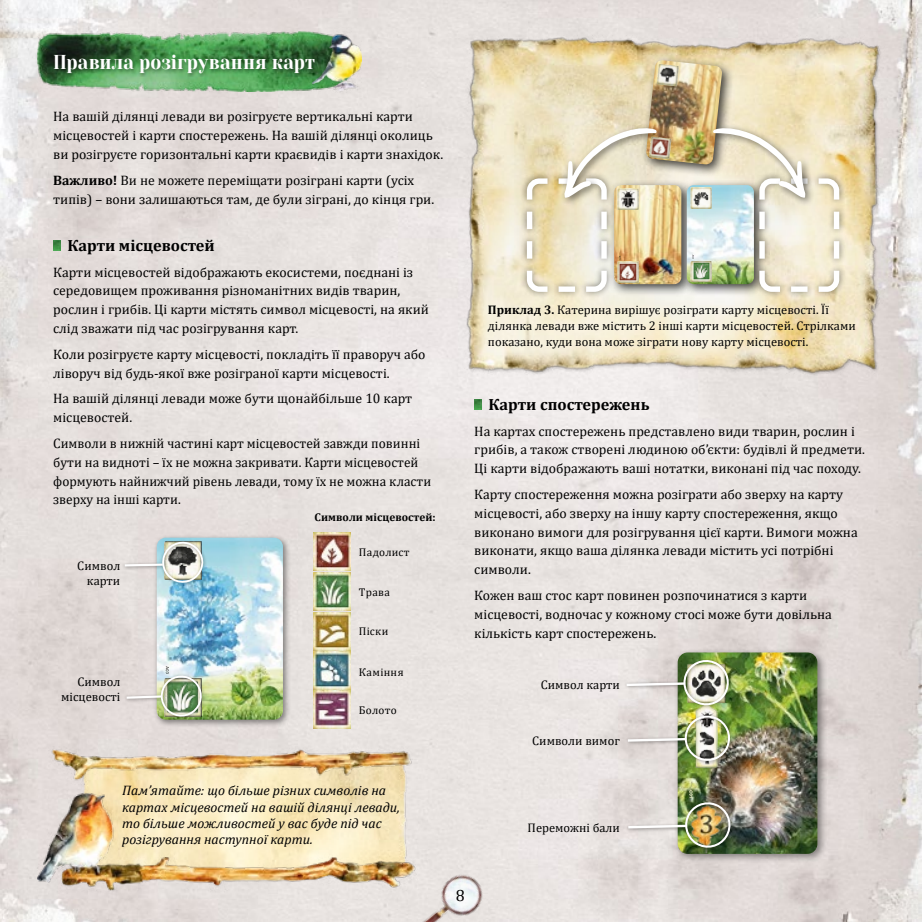
<style>
.page{position:relative;width:922px;height:922px;background:#fff}
.page>*{position:absolute;margin:0;border:0;box-sizing:border-box;transform-origin:0 0}
.t1{font:20px "Yeseva One";letter-spacing:.005em;color:#fff;scale:.9 1}
.t2{font:700 16.25px "Cambria";color:#000}
.t3{font:16.25px "Cambria";color:#000}
.t4{font:13.75px/18.8px "Cambria";color:#000}
.t5{font:italic 13.75px/16.2px "Cambria";color:#000}
.t6{font:12.5px/15px "Cambria";color:#000;text-align:right}
.t7{font:11.25px "Cambria";letter-spacing:.025em;color:#000}
.t8{font:700 11.25px "Cambria";letter-spacing:.005em;color:#000}
.s1{font-weight:700}
</style>
<div class="page">
<img style="left:0;top:0;width:921px;height:921px">
<img style="left:390px;top:857px;width:109px;height:64px">
<img style="left:456px;top:27px;width:455px;height:370px">
<svg style="left:53px;top:240px;width:7px;height:11px"></svg>
<img style="left:37px;top:32px;width:275px;height:59px">
<img style="left:312px;top:27px;width:50px;height:65px">
<div style="left:52px;top:55px;width:267px;height:22px;background:#000;opacity:.4"></div>
<svg style="left:474px;top:399px;width:7px;height:10px"></svg>
<div style="left:153px;top:534px;width:137px;height:193px;background:#000;opacity:.45"></div>
<img style="left:157px;top:537px;width:126px;height:182px">
<div style="left:122px;top:538px;width:85px;height:48px;background:#000;opacity:.4"></div>
<svg style="left:122px;top:538px;width:85px;height:46px;background:#bdc5c4"></svg>
<div style="left:124px;top:673px;width:81px;height:46px;background:#000;opacity:.4"></div>
<img style="left:124px;top:666px;width:80px;height:52px">
<img style="left:313px;top:532px;width:37px;height:38px">
<img style="left:313px;top:572px;width:37px;height:38px">
<img style="left:313px;top:612px;width:37px;height:116px">
<div style="left:673px;top:648px;width:154px;height:215px;background:#000;opacity:.45"></div>
<img style="left:677px;top:652px;width:140px;height:201px">
<img style="left:684px;top:851px;width:44px;height:2px">
<img style="left:694px;top:765px;width:23px;height:25px">
<div style="left:683px;top:784px;width:15px;height:19px;background:#12330b;opacity:.8"></div>
<div style="left:608px;top:180px;width:85px;height:117px;background:#000;opacity:.75"></div>
<img style="left:671px;top:185px;width:10px;height:99px">
<div style="left:681px;top:180px;width:85px;height:117px;background:#000;opacity:.75"></div>
<img style="left:686px;top:185px;width:26px;height:99px">
<img style="left:690px;top:188px;width:1px;height:20px">
<img style="left:690px;top:261px;width:1px;height:20px">
<div style="left:691px;top:188px;width:20px;height:20px;background:#000;opacity:.5"></div>
<div style="left:691px;top:261px;width:20px;height:20px;background:#000;opacity:.5"></div>
<img style="left:691px;top:188px;width:17px;height:19px">
<img style="left:691px;top:261px;width:19px;height:20px">
<div style="left:752px;top:172px;width:93px;height:126px;background:#000;opacity:.5"></div>
<div style="left:520px;top:172px;width:93px;height:126px;background:#000;opacity:.5"></div>
<div style="left:640px;top:54px;width:94px;height:123px;background:#000;opacity:.75"></div>
<img style="left:645px;top:60px;width:77px;height:105px">
<svg style="left:656px;top:64px;width:23px;height:23px"></svg>
<img style="left:657px;top:64px;width:21px;height:22px">
<div style="left:708px;top:124px;width:105px;height:83px;background:#000;opacity:.5"></div>
<svg style="left:712px;top:127px;width:129px;height:167px;background:#dfdeca"></svg>
<div style="left:560px;top:124px;width:105px;height:83px;background:#000;opacity:.5"></div>
<img style="left:524px;top:127px;width:147px;height:167px">
<img style="left:49px;top:746px;width:363px;height:17px">
<img style="left:37px;top:763px;width:392px;height:130px">
<div style="left:625px;top:712px;width:108px;height:53px;background:#000;opacity:.4"></div>
<img style="left:624px;top:655px;width:110px;height:107px">
<div style="left:625px;top:799px;width:109px;height:52px;background:#000;opacity:.4"></div>
<img style="left:625px;top:790px;width:110px;height:59px">
<h1 class="t1" style="left:53px;top:48px;width:292px">Правила розігрування карт</h1>
<p class="t4" style="left:53px;top:107px;width:391px">На вашій ділянці левади ви розігруєте вертикальні карти місцевостей і карти спостережень. На вашій ділянці околиць ви розігруєте горизонтальні карти краєвидів і карти знахідок.</p>
<p class="t4" style="left:53px;top:171px;width:382px"><span class="s1">Важливо!</span> Ви не можете переміщати розіграні карти (усіх типів) – вони залишаються там, де були зіграні, до кінця гри.</p>
<p class="t2" style="left:67px;top:234px;width:149px">Карти місцевостей</p>
<p class="t4" style="left:53px;top:262px;width:377px">Карти місцевостей відображають екосистеми, поєднані із середовищем проживання різноманітних видів тварин, рослин і грибів. Ці карти містять символ місцевості, на який слід зважати під час розігрування карт.</p>
<p class="t4" style="left:53px;top:344px;width:374px">Коли розігруєте карту місцевості, покладіть її праворуч або ліворуч від будь-якої вже розіграної карти місцевості.</p>
<p class="t4" style="left:53px;top:389px;width:360px">На вашій ділянці левади може бути щонайбільше 10 карт місцевостей.</p>
<p class="t4" style="left:53px;top:434px;width:379px">Символи в нижній частині карт місцевостей завжди повинні бути на видноті – їх не можна закривати. Карти місцевостей формують найнижчий рівень левади, тому їх не можна класти зверху на інші карти.</p>
<p class="t6" style="left:77px;top:558px;width:44px">Символ карти</p>
<p class="t6" style="left:61px;top:674px;width:61px">Символ місцевості</p>
<p class="t8" style="left:314px;top:509px;width:122px">Символи місцевостей:</p>
<p class="t7" style="left:359px;top:545px;width:52px">Падолист</p>
<p class="t7" style="left:359px;top:585px;width:32px">Трава</p>
<p class="t7" style="left:359px;top:624px;width:31px">Піски</p>
<p class="t7" style="left:359px;top:665px;width:46px">Каміння</p>
<p class="t7" style="left:359px;top:703px;width:39px">Болото</p>
<p class="t5" style="left:122px;top:781px;width:279px">Пам’ятайте: що більше різних символів на картах місцевостей на вашій ділянці левади, то більше можливостей у вас буде під час розігрування наступної карти.</p>
<p class="t6" style="left:488px;top:301px;width:369px;line-height:16.2px;text-align:left"><span class="s1">Приклад 3.</span> Катерина вирішує розіграти карту місцевості. Її ділянка левади вже містить 2 інші карти місцевостей. Стрілками показано, куди вона може зіграти нову карту місцевості.</p>
<p class="t2" style="left:488px;top:392px;width:162px">Карти спостережень</p>
<p class="t4" style="left:474px;top:421px;width:392px">На картах спостережень представлено види тварин, рослин і грибів, а також створені людиною об’єкти: будівлі й предмети.<br>Ці карти відображають ваші нотатки, виконані під час походу.</p>
<p class="t4" style="left:474px;top:485px;width:385px">Карту спостереження можна розіграти або зверху на карту місцевості, або зверху на іншу карту спостереження, якщо виконано вимоги для розігрування цієї карти. Вимоги можна виконати, якщо ваша ділянка левади містить усі потрібні символи.</p>
<p class="t4" style="left:474px;top:585px;width:359px">Кожен ваш стос карт повинен розпочинатися з карти місцевості, водночас у кожному стосі може бути довільна кількість карт спостережень.</p>
<p class="t6" style="left:540px;top:676px;width:81px">Символ карти</p>
<p class="t6" style="left:532px;top:733px;width:89px">Символи вимог</p>
<p class="t6" style="left:527px;top:820px;width:94px">Переможні бали</p>
<p class="t3" style="left:456px;top:885px;width:11px">8</p>
</div>
